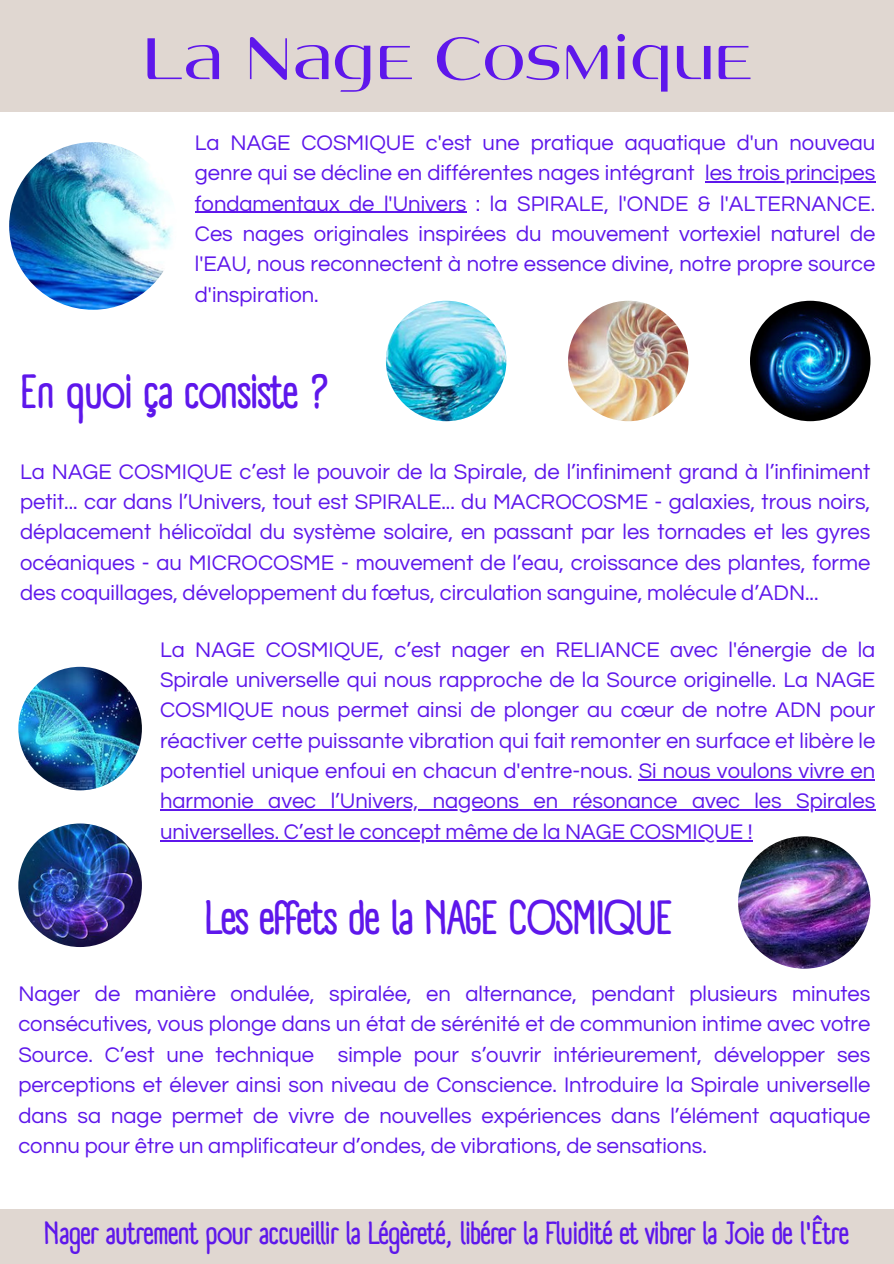
<style>
.page{position:relative;width:894px;height:1264px;background:#fff}
.page>*{position:absolute;margin:0;border:0;box-sizing:border-box;transform-origin:0 0}
.t1{font:63.75px "Angelica";color:#5e17eb}
.t2{font:700 46.95px "A Day Without Sun Text";letter-spacing:-.04em;color:#5e17eb}
.t3{font:700 31.2px "A Day Without Sun Text";letter-spacing:-.04em;color:#5e17eb}
.t4{font:21.9px/30.3px "Questrial";color:#5e17eb;text-align:justify}
</style>
<div class="page">
<hr style="left:705px;top:181px;width:170px;height:1px;background:#5e17eb">
<hr style="left:195px;top:212px;width:271px;height:1px;background:#5e17eb">
<hr style="left:638px;top:779px;width:237px;height:1px;background:#5e17eb">
<hr style="left:160px;top:809px;width:715px;height:1px;background:#5e17eb">
<hr style="left:160px;top:840px;width:592px;height:1px;background:#5e17eb">
<img style="left:18px;top:666px;width:124px;height:124px;border-radius:50%">
<img style="left:737px;top:836px;width:133px;height:132px;border-radius:50%">
<img style="left:9px;top:142px;width:168px;height:168px;border-radius:50%">
<div style="left:0;top:1208px;width:893px;height:55px;background:#e0d7d1"></div>
<img style="left:568px;top:301px;width:120px;height:120px;border-radius:50%">
<img style="left:18px;top:823px;width:124px;height:124px;border-radius:50%">
<img style="left:386px;top:301px;width:120px;height:120px;border-radius:50%">
<img style="left:749px;top:301px;width:121px;height:120px;border-radius:50%">
<div style="left:0;top:0;width:893px;height:112px;background:#e0d7d1"></div>
<h1 class="t1" style="left:141px;top:33px;width:612px">La Nage Cosmique</h1>
<p class="t4" style="left:195px;top:128px;width:681px">La NAGE COSMIQUE c'est une pratique aquatique d'un nouveau genre qui se décline en différentes nages intégrant les trois principes fondamentaux de l'Univers : la SPIRALE, l'ONDE &amp; l'ALTERNANCE.<br>Ces nages originales inspirées du mouvement vortexiel naturel de l'EAU, nous reconnectent à notre essence divine, notre propre source d'inspiration.</p>
<h2 class="t2" style="left:20px;top:364px;width:312px">En quoi ça consiste ?</h2>
<p class="t4" style="left:20px;top:457px;width:851px">La NAGE COSMIQUE c’est le pouvoir de la Spirale, de l’infiniment grand à l’infiniment petit... car dans l’Univers, tout est SPIRALE... du MACROCOSME - galaxies, trous noirs, déplacement hélicoïdal du système solaire, en passant par les tornades et les gyres océaniques - au MICROCOSME - mouvement de l’eau, croissance des plantes, forme des coquillages, développement du fœtus, circulation sanguine, molécule d’ADN...</p>
<p class="t4" style="left:160px;top:634px;width:716px">La NAGE COSMIQUE, c’est nager en RELIANCE avec l'énergie de la Spirale universelle qui nous rapproche de la Source originelle. La NAGE COSMIQUE nous permet ainsi de plonger au cœur de notre ADN pour réactiver cette puissante vibration qui fait remonter en surface et libère le potentiel unique enfoui en chacun d'entre-nous. Si nous voulons vivre en harmonie avec l’Univers, nageons en résonance avec les Spirales universelles. C’est le concept même de la NAGE COSMIQUE !</p>
<h2 class="t2" style="left:204px;top:889px;width:471px">Les effets de la NAGE COSMIQUE</h2>
<p class="t4" style="left:18px;top:979px;width:853px">Nager de manière ondulée, spiralée, en alternance, pendant plusieurs minutes consécutives, vous plonge dans un état de sérénité et de communion intime avec votre Source. C’est une technique simple pour s’ouvrir intérieurement, développer ses perceptions et élever ainsi son niveau de Conscience. Introduire la Spirale universelle dans sa nage permet de vivre de nouvelles expériences dans l’élément aquatique connu pour être un amplificateur d’ondes, de vibrations, de sensations.</p>
<h3 class="t3" style="left:44px;top:1214px;width:807px">Nager autrement pour accueillir la Légèreté, libérer la Fluidité et vibrer la Joie de l'Être</h3>
</div>
